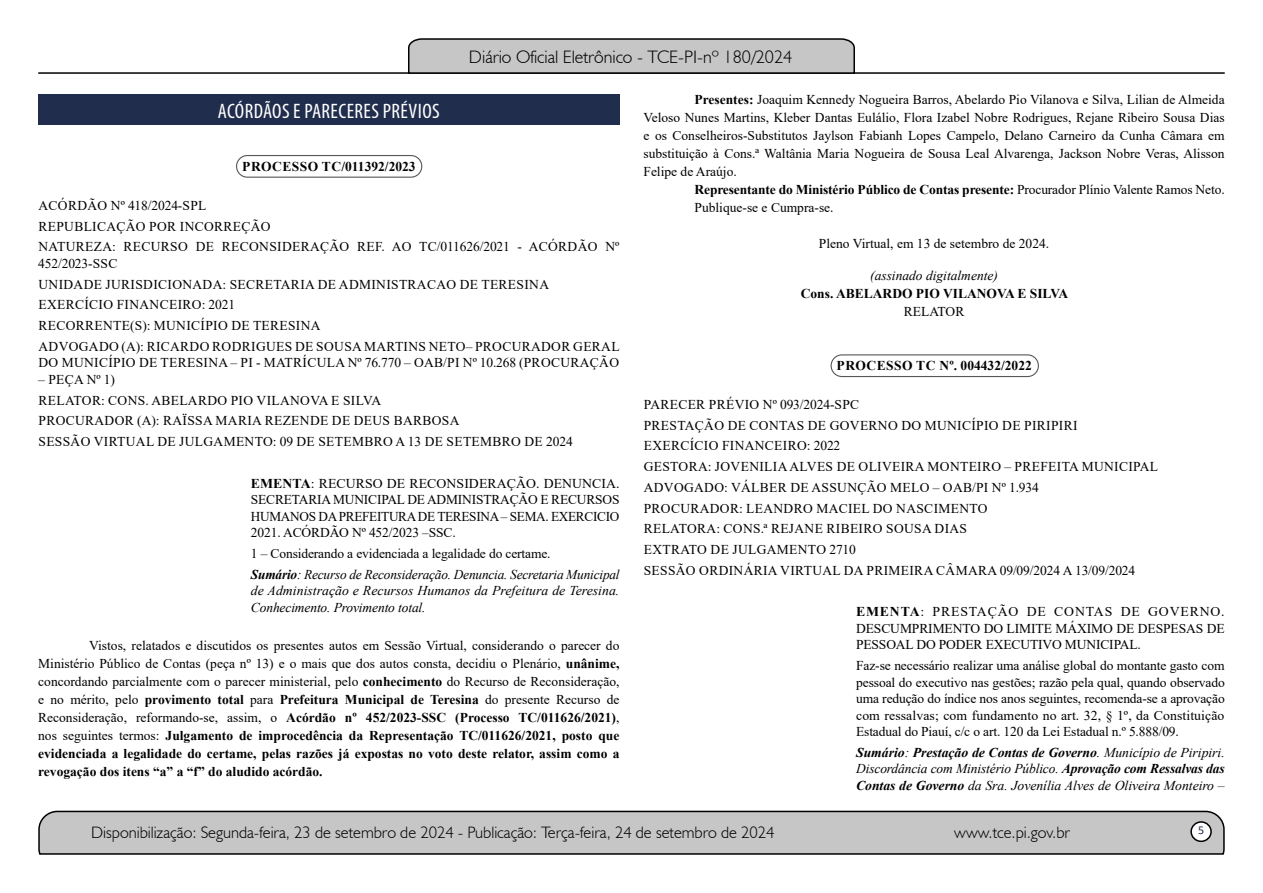
<style>
.page{position:relative;width:1263px;height:893px;background:#fff}
.page>*{position:absolute;margin:0;border:0;box-sizing:border-box;transform-origin:0 0}
.t1{font:condensed 21px "Myriad Pro";letter-spacing:.02em;color:#fff}
.t2{font:300 18px "Humanist 521 BT";color:#000}
.t3{font:300 16.5px "Humanist 521 BT";color:#000}
.t4{font:13.5px/20.7px "Times New Roman";letter-spacing:.025em;color:#000;text-align:justify}
.t5{font:italic 13.5px/16.5px "Times New Roman";letter-spacing:-.005em;color:#000}
.t6{font:13.5px/18px "Times New Roman";color:#000}
.t7{font:700 13.5px "Times New Roman";letter-spacing:.02em;color:#000}
.t8{font:700 13.5px "Times New Roman";color:#000}
.t9{font:12px "Calibri";color:#212d4c}
.s1{font-weight:700}
.s2{font-style:normal}
</style>
<div class="page">
<svg style="left:38px;top:810px;width:1187px;height:45px;background:#b9b9b9"></svg>
<div style="left:1191px;top:822px;width:20px;height:19px;background:#fff;border-radius:50%"></div>
<div style="left:1190px;top:821px;width:22px;height:21px;border:2px solid #000;border-radius:50%"></div>
<hr style="left:38px;top:72px;width:1187px;height:2px;background:#000">
<svg style="left:407px;top:38px;width:449px;height:36px;background:#b4b4b4"></svg>
<div style="left:38px;top:94px;width:581px;height:31px;background:#212d4c"></div>
<div style="left:236px;top:155px;width:186px;height:23px;border:1px solid #575756;border-radius:11px"></div>
<div style="left:830px;top:354px;width:209px;height:23px;border:1px solid #575756;border-radius:11px"></div>
<h2 class="t2" style="left:469px;top:46px;width:325px">Diário Oficial Eletrônico - TCE-PI-nº 180/2024</h2>
<h1 class="t1" style="left:218px;top:98px;width:223px">ACÓRDÃOS E PARECERES PRÉVIOS</h1>
<p class="t4" style="left:643px;top:90px;width:583px;line-height:18px;text-indent:51px"><span class="s1">Presentes:</span> Joaquim Kennedy Nogueira Barros, Abelardo Pio Vilanova e Silva, Lilian de Almeida Veloso Nunes Martins, Kleber Dantas Eulálio, Flora Izabel Nobre Rodrigues, Rejane Ribeiro Sousa Dias e os Conselheiros-Substitutos Jaylson Fabianh Lopes Campelo, Delano Carneiro da Cunha Câmara em substituição à Cons.ª Waltânia Maria Nogueira de Sousa Leal Alvarenga, Jackson Nobre Veras, Alisson Felipe de Araújo.</p>
<p class="t6" style="left:694px;top:180px;width:532px"><span class="s1">Representante do Ministério Público de Contas presente:</span> Procurador Plínio Valente Ramos Neto.<br>Publique-se e Cumpra-se.</p>
<p class="t6" style="left:819px;top:234px;width:232px">Pleno Virtual, em 13 de setembro de 2024.</p>
<p class="t5" style="left:870px;top:267px;width:129px">(assinado digitalmente)</p>
<p class="t8" style="left:801px;top:284px;width:269px">Cons. ABELARDO PIO VILANOVA E SILVA</p>
<p class="t6" style="left:904px;top:302px;width:62px">RELATOR</p>
<p class="t7" style="left:242px;top:157px;width:175px">PROCESSO TC/011392/2023</p>
<p class="t4" style="left:39px;top:195px;width:582px;text-align:left">ACÓRDÃO Nº 418/2024-SPL<br>REPUBLICAÇÃO POR INCORREÇÃO<br>NATUREZA: RECURSO DE RECONSIDERAÇÃO REF. AO TC/011626/2021 - ACÓRDÃO Nº</p>
<p class="t4" style="left:38px;top:253px;width:583px;text-align:left">452/2023-SSC<br>UNIDADE JURISDICIONADA: SECRETARIA DE ADMINISTRACAO DE TERESINA EXERCÍCIO FINANCEIRO: 2021<br>RECORRENTE(S): MUNICÍPIO DE TERESINA<br>ADVOGADO (A): RICARDO RODRIGUES DE SOUSA MARTINS NETO– PROCURADOR GERAL</p>
<p class="t4" style="left:39px;top:352px;width:582px">DO MUNICÍPIO DE TERESINA – PI - MATRÍCULA Nº 76.770 – OAB/PI Nº 10.268 (PROCURAÇÃO</p>
<p class="t4" style="left:38px;top:369px;width:536px;text-align:left">– PEÇA Nº 1)<br>RELATOR: CONS. ABELARDO PIO VILANOVA E SILVA<br>PROCURADOR (A): RAÏSSA MARIA REZENDE DE DEUS BARBOSA<br>SESSÃO VIRTUAL DE JULGAMENTO: 09 DE SETEMBRO A 13 DE SETEMBRO DE 2024</p>
<p class="t4" style="left:251px;top:474px;width:370px;line-height:16.5px"><span class="s1">EMENTA</span>: RECURSO DE RECONSIDERAÇÃO. DENUNCIA.<br>SECRETARIA MUNICIPAL DE ADMINISTRAÇÃO E RECURSOS HUMANOS DA PREFEITURA DE TERESINA – SEMA. EXERCICIO 2021. ACÓRDÃO Nº 452/2023 –SSC.</p>
<p class="t5" style="left:251px;top:543px;width:370px;line-height:20.7px"><span class="s2">1 – Considerando a evidenciada a legalidade do certame.<br></span><span class="s1">Sumário</span>: Recurso de Reconsideração. Denuncia. Secretaria Municipal</p>
<p class="t5" style="left:251px;top:582px;width:370px">de Administração e Recursos Humanos da Prefeitura de Teresina.<br>Conhecimento. Provimento total.</p>
<p class="t4" style="left:38px;top:636px;width:583px;line-height:18px;text-indent:51px">Vistos, relatados e discutidos os presentes autos em Sessão Virtual, considerando o parecer do Ministério Público de Contas (peça nº 13) e o mais que dos autos consta, decidiu o Plenário, <span class="s1">unânime, </span>concordando parcialmente com o parecer ministerial, pelo <span class="s1">conhecimento</span> do Recurso de Reconsideração, e no mérito, pelo <span class="s1">provimento total</span> para <span class="s1">Prefeitura Municipal de Teresina</span> do presente Recurso de Reconsideração, reformando-se, assim, o <span class="s1">Acórdão nº 452/2023-SSC (Processo TC/011626/2021)</span>, nos seguintes termos: <span class="s1">Julgamento de improcedência da Representação TC/011626/2021, posto que evidenciada a legalidade do certame, pelas razões já expostas no voto deste relator, assim como a revogação dos itens “a” a “f” do aludido acórdão.</span></p>
<p class="t7" style="left:837px;top:356px;width:197px">PROCESSO TC Nº. 004432/2022</p>
<p class="t4" style="left:644px;top:394px;width:516px;text-align:left">PARECER PRÉVIO Nº 093/2024-SPC<br>PRESTAÇÃO DE CONTAS DE GOVERNO DO MUNICÍPIO DE PIRIPIRI<br>EXERCÍCIO FINANCEIRO: 2022<br>GESTORA: JOVENILIA ALVES DE OLIVEIRA MONTEIRO – PREFEITA MUNICIPAL ADVOGADO: VÁLBER DE ASSUNÇÃO MELO – OAB/PI Nº 1.934<br>PROCURADOR: LEANDRO MACIEL DO NASCIMENTO<br>RELATORA: CONS.ª REJANE RIBEIRO SOUSA DIAS<br>EXTRATO DE JULGAMENTO 2710<br>SESSÃO ORDINÁRIA VIRTUAL DA PRIMEIRA CÂMARA 09/09/2024 A 13/09/2024</p>
<p class="t4" style="left:856px;top:603px;width:370px;line-height:16.5px"><span class="s1">EMENTA</span>: PRESTAÇÃO DE CONTAS DE GOVERNO.<br>DESCUMPRIMENTO DO LIMITE MÁXIMO DE DESPESAS DE PESSOAL DO PODER EXECUTIVO MUNICIPAL.</p>
<p class="t4" style="left:856px;top:657px;width:370px;line-height:16.5px">Faz-se necessário realizar uma análise global do montante gasto com pessoal do executivo nas gestões; razão pela qual, quando observado uma redução do índice nos anos seguintes, recomenda-se a aprovação com ressalvas; com fundamento no art. 32, § 1º, da Constituição Estadual do Piauí, c/c o art. 120 da Lei Estadual n.º 5.888/09.</p>
<p class="t5" style="left:856px;top:744px;width:370px;text-align:justify"><span class="s1">Sumário</span>: <span class="s1">Prestação de Contas de Governo</span>. Município de Piripiri.<br>Discordância com Ministério Público. <span class="s1">Aprovação com Ressalvas das Contas de Governo</span> da Sra. Jovenília Alves de Oliveira Monteiro –</p>
<p class="t3" style="left:91px;top:822px;width:685px">Disponibilização: Segunda-feira, 23 de setembro de 2024 - Publicação: Terça-feira, 24 de setembro de 2024</p>
<p class="t3" style="left:954px;top:822px;width:117px">www.tce.pi.gov.br</p>
<p class="t9" style="left:1198px;top:821px;width:8px">5</p>
</div>
